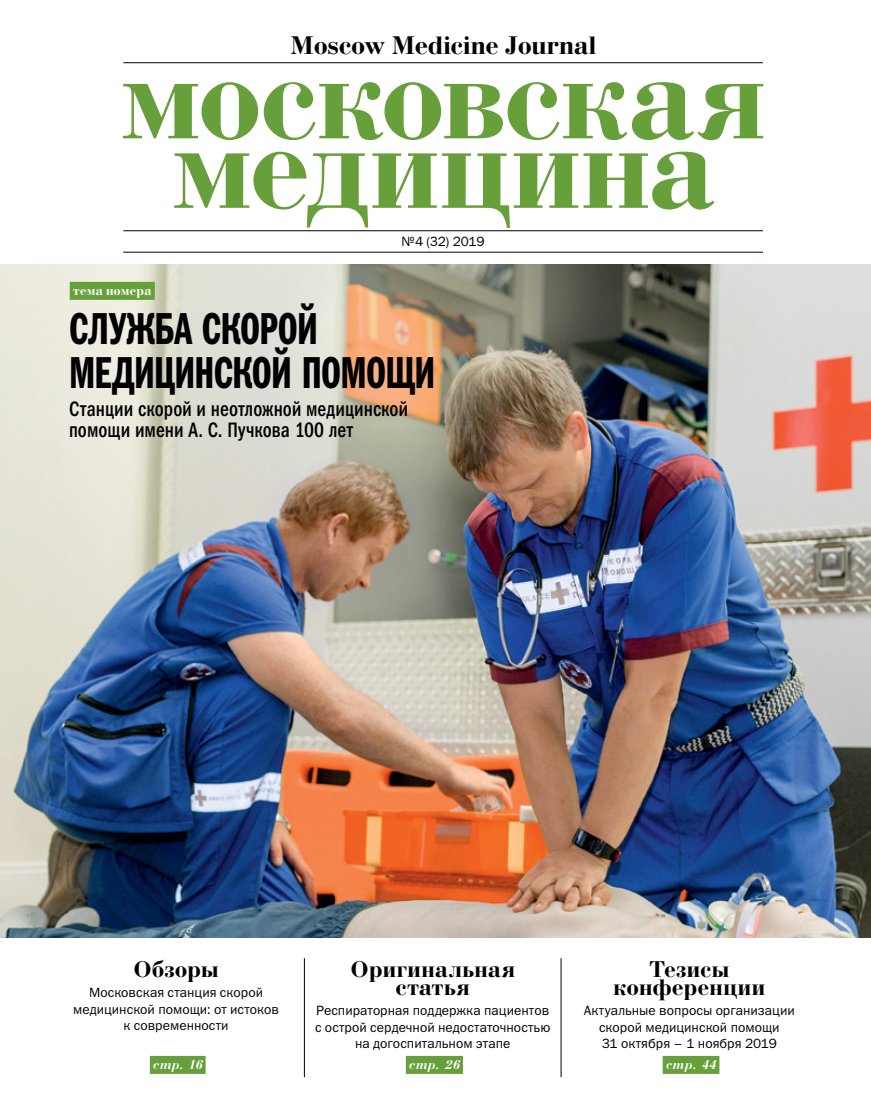
<style>
.page{position:relative;width:871px;height:1106px;background:#fff}
.page>*{position:absolute;margin:0;border:0;box-sizing:border-box;transform-origin:0 0}
.t1{font:700 124.5px "Bodoni C";letter-spacing:-.01em;color:#679f3b}
.t2{font:45px/43.5px "Franklin Gothic Demi Cmp C";letter-spacing:-.02em;color:#000;scale:.9 1}
.t3{font:700 27px "Bodoni C";color:#000}
.t4{font:700 24px/18px "Bodoni C";letter-spacing:.015em;color:#000;text-align:center}
.t5{font:21px/21px "Franklin Gothic Medi Cond C";letter-spacing:.005em;color:#000;scale:.9 1}
.t6{font:13.5px/16.5px "Franklin Gothic Book ITC";letter-spacing:.005em;color:#000;text-align:center}
.t7{font:italic 700 13.5px "Bodoni C";letter-spacing:.01em;color:#fff}
.t8{font:700 13.5px "Bodoni C";letter-spacing:.025em;color:#fff}
</style>
<div class="page">
<img style="left:1px;top:265px;width:870px;height:673px">
<svg style="left:0;top:264px;width:1px;height:674px"></svg>
<hr style="left:561px;top:958px;width:1px;height:119px;background:#000">
<hr style="left:304px;top:958px;width:1px;height:119px;background:#000">
<div style="left:150px;top:1055px;width:56px;height:18px;background:#679f3b"></div>
<div style="left:406px;top:1055px;width:57px;height:18px;background:#679f3b"></div>
<div style="left:663px;top:1055px;width:56px;height:18px;background:#679f3b"></div>
<hr style="left:123px;top:230px;width:640px;height:1px;background:#000">
<hr style="left:123px;top:252px;width:640px;height:1px;background:#000">
<hr style="left:123px;top:62px;width:640px;height:1px;background:#000">
<div style="left:70px;top:282px;width:85px;height:18px;background:#679f3b"></div>
<h3 class="t3" style="left:290px;top:31px;width:307px">Moscow Medicine Journal</h3>
<h1 class="t1" style="left:120px;top:33px;width:647px">московская</h1>
<h1 class="t1" style="left:172px;top:103px;width:544px">медицина</h1>
<p class="t6" style="left:402px;top:233px;width:85px">№4 (32) 2019</p>
<p class="t8" style="left:73px;top:284px;width:80px">тема номера</p>
<h2 class="t2" style="left:69px;top:306px;width:409px">Служба скорой медицинской помощи</h2>
<h3 class="t5" style="left:69px;top:398px;width:378px">Станции скорой и неотложной медицинской помощи имени А. С. Пучкова 100 лет</h3>
<h3 class="t4" style="left:134px;top:960px;width:86px">Обзоры</h3>
<p class="t6" style="left:73px;top:984px;width:207px">Московская станция скорой медицинской помощи: от истоков к современности</p>
<p class="t7" style="left:153px;top:1057px;width:50px">стр. 16</p>
<h3 class="t4" style="left:350px;top:960px;width:166px">Оригинальная статья</h3>
<p class="t6" style="left:315px;top:1002px;width:237px">Респираторная поддержка пациентов с острой сердечной недостаточностью на догоспитальном этапе</p>
<p class="t7" style="left:409px;top:1057px;width:52px">стр. 26</p>
<h3 class="t4" style="left:613px;top:960px;width:153px">Тезисы конференции</h3>
<p class="t6" style="left:584px;top:1002px;width:212px">Актуальные вопросы организации скорой медицинской помощи<br>31 октября – 1 ноября 2019</p>
<p class="t7" style="left:666px;top:1057px;width:51px">стр. 44</p>
</div>
